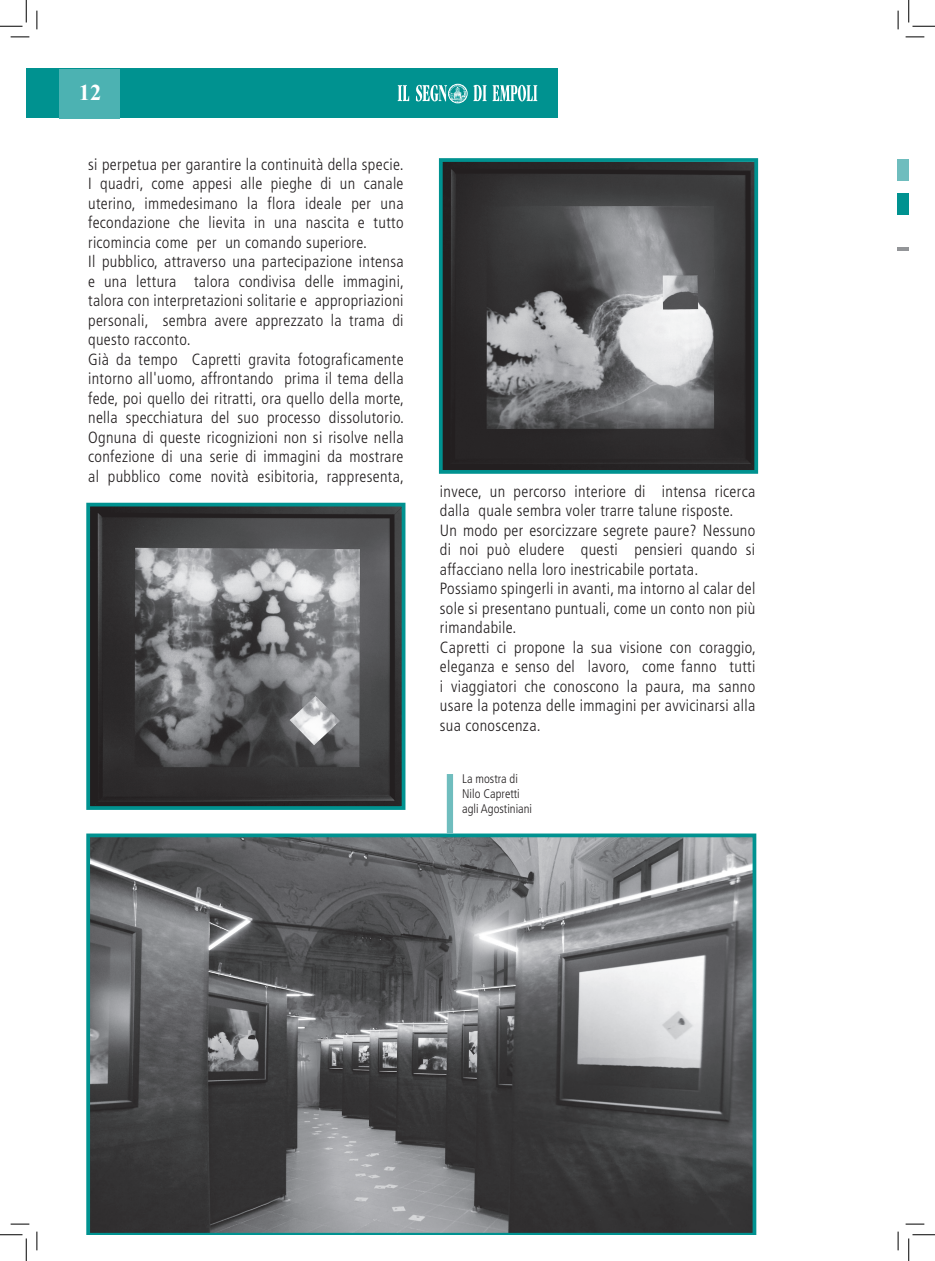
<style>
.page{position:relative;width:935px;height:1261px;background:#fff}
.page>*{position:absolute;margin:0;border:0;box-sizing:border-box;transform-origin:0 0}
.t1{font:700 22.5px "Times New Roman";color:#fff}
.t2{font:300 condensed 16.25px/19.5px "Frutiger";letter-spacing:.02em;color:#231f20}
.t3{font:300 condensed 12.5px/15px "Frutiger";color:#231f20}
</style>
<div class="page">
<div style="left:26px;top:69px;width:532px;height:49px;background:#009290"></div>
<div style="left:59px;top:69px;width:60px;height:49px;background:#4cb2b2"></div>
<div style="left:448px;top:84px;width:19px;height:19px;border:1px solid #fff;border-radius:50%"></div>
<svg style="left:398px;top:85px;width:139px;height:16px"></svg>
<svg style="left:86px;top:833px;width:670px;height:402px;background:#647172"></svg>
<img style="left:91px;top:508px;width:309px;height:297px">
<div style="left:86px;top:503px;width:319px;height:307px;border:4px solid #009290"></div>
<img style="left:444px;top:163px;width:309px;height:306px">
<div style="left:439px;top:158px;width:319px;height:316px;border:4px solid #009290"></div>
<div style="left:897px;top:193px;width:12px;height:21px;background:#009290"></div>
<hr style="left:897px;top:247px;width:12px;height:4px;background:#939598">
<div style="left:897px;top:159px;width:12px;height:22px;background:#6fbdbe"></div>
<div style="left:447px;top:774px;width:6px;height:59px;background:#6fbdbe"></div>
<svg style="left:11px;top:36px;width:18px;height:2px"></svg>
<svg style="left:905px;top:36px;width:19px;height:2px"></svg>
<svg style="left:11px;top:1223px;width:18px;height:2px"></svg>
<svg style="left:905px;top:1223px;width:19px;height:2px"></svg>
<svg style="left:36px;top:11px;width:2px;height:18px"></svg>
<svg style="left:36px;top:1231px;width:2px;height:19px"></svg>
<svg style="left:897px;top:11px;width:2px;height:18px"></svg>
<svg style="left:897px;top:1231px;width:2px;height:19px"></svg>
<svg style="left:0;top:0;width:27px;height:27px"></svg>
<svg style="left:0;top:1234px;width:27px;height:27px"></svg>
<svg style="left:908px;top:0;width:27px;height:27px"></svg>
<svg style="left:908px;top:1234px;width:27px;height:27px"></svg>
<h1 class="t1" style="left:79px;top:77px;width:24px">12</h1>
<p class="t2" style="left:88px;top:154px;width:317px">si perpetua per garantire la continuità della specie.<br>I quadri, come appesi alle pieghe di un canale uterino, immedesimano la flora ideale per una fecondazione che lievita in una nascita e tutto ricomincia come per un comando superiore.<br>Il pubblico, attraverso una partecipazione intensa e una lettura talora condivisa delle immagini, talora con interpretazioni solitarie e appropriazioni personali, sembra avere apprezzato la trama di questo racconto.<br>Già da tempo Capretti gravita fotograficamente intorno all'uomo, affrontando prima il tema della fede, poi quello dei ritratti, ora quello della morte, nella specchiatura del suo processo dissolutorio.<br>Ognuna di queste ricognizioni non si risolve nella confezione di una serie di immagini da mostrare al pubblico come novità esibitoria, rappresenta,</p>
<p class="t2" style="left:440px;top:481px;width:317px">invece, un percorso interiore di intensa ricerca dalla quale sembra voler trarre talune risposte.<br>Un modo per esorcizzare segrete paure? Nessuno di noi può eludere questi pensieri quando si affacciano nella loro inestricabile portata.<br>Possiamo spingerli in avanti, ma intorno al calar del sole si presentano puntuali, come un conto non più rimandabile.<br>Capretti ci propone la sua visione con coraggio, eleganza e senso del lavoro, come fanno tutti i viaggiatori che conoscono la paura, ma sanno usare la potenza delle immagini per avvicinarsi alla sua conoscenza.</p>
<p class="t3" style="left:462px;top:772px;width:71px">La mostra di<br>Nilo Capretti agli Agostiniani</p>
</div>
